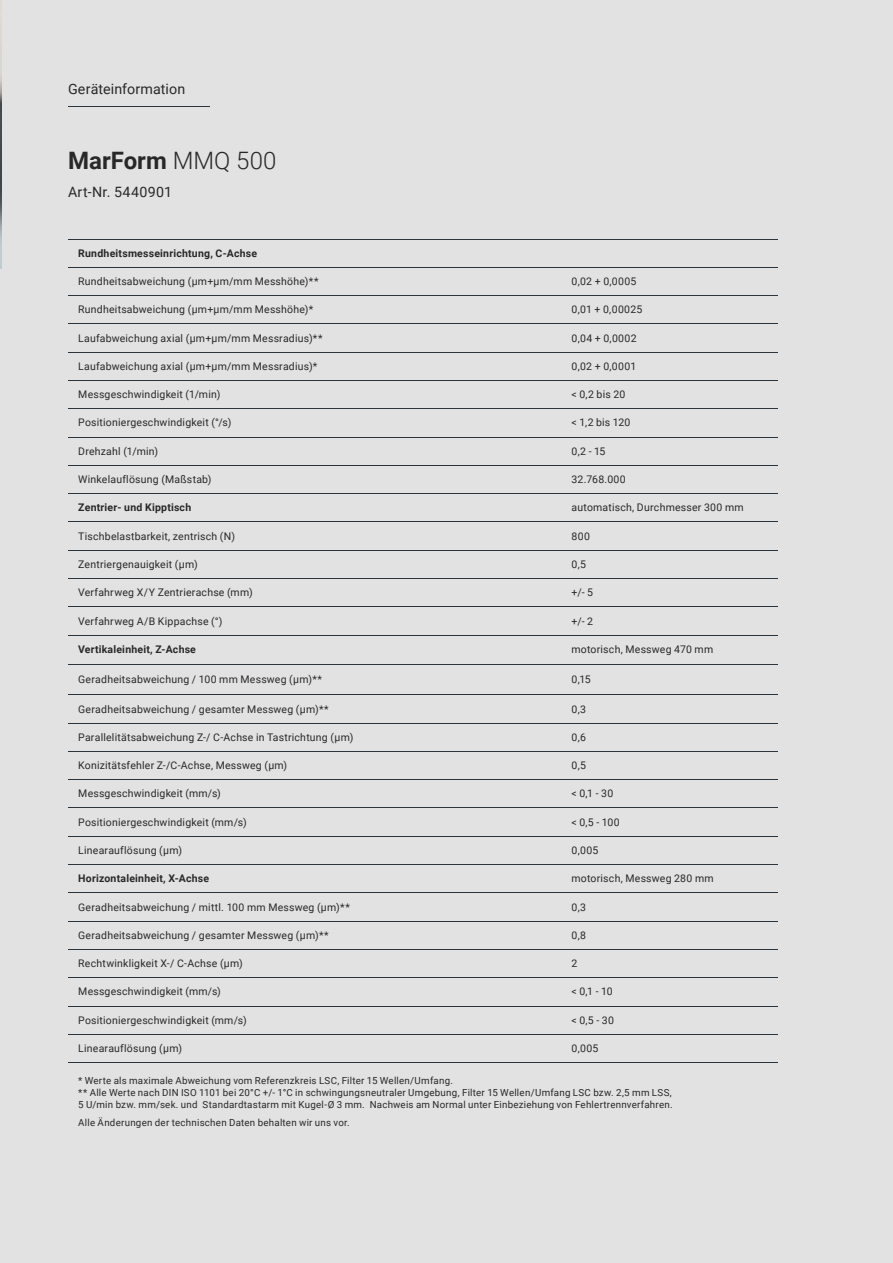
<style>
.page{position:relative;width:893px;height:1263px;background:#e2e2e3}
.page>*{position:absolute;margin:0;border:0;box-sizing:border-box;transform-origin:0 0}
.t1{font:700 24px "Roboto";color:#292829}
.t2{font:14.25px "Roboto";letter-spacing:.01em;color:#292829}
.t3{font:10.5px "Roboto";letter-spacing:.02em;color:#292829}
.t4{font:700 10.5px "Roboto";letter-spacing:.02em;color:#292829}
.t5{font:9.75px/11.7px "Roboto";letter-spacing:.025em;color:#292829}
.s1{font-weight:300}
</style>
<div class="page">
<hr style="left:68px;top:106px;width:142px;height:1px;background:#2a343a">
<hr style="left:68px;top:239px;width:493px;height:1px;background:#2a343a">
<hr style="left:561px;top:239px;width:217px;height:1px;background:#2a343a">
<hr style="left:68px;top:267px;width:493px;height:1px;background:#2a343a">
<hr style="left:561px;top:267px;width:217px;height:1px;background:#2a343a">
<hr style="left:68px;top:295px;width:493px;height:1px;background:#2a343a">
<hr style="left:561px;top:295px;width:217px;height:1px;background:#2a343a">
<hr style="left:68px;top:323px;width:493px;height:1px;background:#2a343a">
<hr style="left:561px;top:323px;width:217px;height:1px;background:#2a343a">
<hr style="left:68px;top:352px;width:493px;height:1px;background:#2a343a">
<hr style="left:561px;top:352px;width:217px;height:1px;background:#2a343a">
<hr style="left:68px;top:380px;width:493px;height:1px;background:#2a343a">
<hr style="left:561px;top:380px;width:217px;height:1px;background:#2a343a">
<hr style="left:68px;top:408px;width:493px;height:1px;background:#2a343a">
<hr style="left:561px;top:408px;width:217px;height:1px;background:#2a343a">
<hr style="left:68px;top:437px;width:493px;height:1px;background:#2a343a">
<hr style="left:561px;top:437px;width:217px;height:1px;background:#2a343a">
<hr style="left:68px;top:465px;width:493px;height:1px;background:#2a343a">
<hr style="left:561px;top:465px;width:217px;height:1px;background:#2a343a">
<hr style="left:68px;top:493px;width:493px;height:1px;background:#2a343a">
<hr style="left:561px;top:493px;width:217px;height:1px;background:#2a343a">
<hr style="left:68px;top:521px;width:493px;height:1px;background:#2a343a">
<hr style="left:561px;top:521px;width:217px;height:1px;background:#2a343a">
<hr style="left:68px;top:550px;width:493px;height:1px;background:#2a343a">
<hr style="left:561px;top:550px;width:217px;height:1px;background:#2a343a">
<hr style="left:68px;top:578px;width:493px;height:1px;background:#2a343a">
<hr style="left:561px;top:578px;width:217px;height:1px;background:#2a343a">
<hr style="left:68px;top:606px;width:493px;height:1px;background:#2a343a">
<hr style="left:561px;top:606px;width:217px;height:1px;background:#2a343a">
<hr style="left:68px;top:635px;width:493px;height:1px;background:#2a343a">
<hr style="left:561px;top:635px;width:217px;height:1px;background:#2a343a">
<hr style="left:68px;top:664px;width:493px;height:1px;background:#2a343a">
<hr style="left:561px;top:664px;width:217px;height:1px;background:#2a343a">
<hr style="left:68px;top:694px;width:493px;height:1px;background:#2a343a">
<hr style="left:561px;top:694px;width:217px;height:1px;background:#2a343a">
<hr style="left:68px;top:723px;width:493px;height:1px;background:#2a343a">
<hr style="left:561px;top:723px;width:217px;height:1px;background:#2a343a">
<hr style="left:68px;top:751px;width:493px;height:1px;background:#2a343a">
<hr style="left:561px;top:751px;width:217px;height:1px;background:#2a343a">
<hr style="left:68px;top:779px;width:493px;height:1px;background:#2a343a">
<hr style="left:561px;top:779px;width:217px;height:1px;background:#2a343a">
<hr style="left:68px;top:807px;width:493px;height:1px;background:#2a343a">
<hr style="left:561px;top:807px;width:217px;height:1px;background:#2a343a">
<hr style="left:68px;top:836px;width:493px;height:1px;background:#2a343a">
<hr style="left:561px;top:836px;width:217px;height:1px;background:#2a343a">
<hr style="left:68px;top:864px;width:493px;height:1px;background:#2a343a">
<hr style="left:561px;top:864px;width:217px;height:1px;background:#2a343a">
<hr style="left:68px;top:892px;width:493px;height:1px;background:#2a343a">
<hr style="left:561px;top:892px;width:217px;height:1px;background:#2a343a">
<hr style="left:68px;top:921px;width:493px;height:1px;background:#2a343a">
<hr style="left:561px;top:921px;width:217px;height:1px;background:#2a343a">
<hr style="left:68px;top:949px;width:493px;height:1px;background:#2a343a">
<hr style="left:561px;top:949px;width:217px;height:1px;background:#2a343a">
<hr style="left:68px;top:977px;width:493px;height:1px;background:#2a343a">
<hr style="left:561px;top:977px;width:217px;height:1px;background:#2a343a">
<hr style="left:68px;top:1005px;width:493px;height:1px;background:#2a343a">
<hr style="left:561px;top:1005px;width:217px;height:1px;background:#2a343a">
<hr style="left:68px;top:1034px;width:493px;height:1px;background:#2a343a">
<hr style="left:561px;top:1034px;width:217px;height:1px;background:#2a343a">
<hr style="left:68px;top:1062px;width:493px;height:1px;background:#2a343a">
<hr style="left:561px;top:1062px;width:217px;height:1px;background:#2a343a">
<img style="left:0;top:0;width:1px;height:268px">
<h2 class="t2" style="left:68px;top:78px;width:119px">Geräteinformation</h2>
<h1 class="t1" style="left:68px;top:143px;width:210px">MarForm <span class="s1">MMQ 500</span></h1>
<h2 class="t2" style="left:68px;top:182px;width:106px">Art-Nr. 5440901</h2>
<p class="t4" style="left:78px;top:246px;width:180px">Rundheitsmesseinrichtung, C-Achse</p>
<p class="t3" style="left:78px;top:274px;width:242px">Rundheitsabweichung (µm+µm/mm Messhöhe)**</p>
<p class="t3" style="left:571px;top:274px;width:66px">0,02 + 0,0005</p>
<p class="t3" style="left:78px;top:302px;width:237px">Rundheitsabweichung (µm+µm/mm Messhöhe)*</p>
<p class="t3" style="left:571px;top:302px;width:72px">0,01 + 0,00025</p>
<p class="t3" style="left:78px;top:330px;width:246px">Laufabweichung axial (µm+µm/mm Messradius)**</p>
<p class="t3" style="left:571px;top:330px;width:67px">0,04 + 0,0002</p>
<p class="t3" style="left:78px;top:359px;width:241px">Laufabweichung axial (µm+µm/mm Messradius)*</p>
<p class="t3" style="left:571px;top:359px;width:66px">0,02 + 0,0001</p>
<p class="t3" style="left:78px;top:387px;width:144px">Messgeschwindigkeit (1/min)</p>
<p class="t3" style="left:571px;top:387px;width:55px">&lt; 0,2 bis 20</p>
<p class="t3" style="left:78px;top:415px;width:155px">Positioniergeschwindigkeit (°/s)</p>
<p class="t3" style="left:571px;top:415px;width:60px">&lt; 1,2 bis 120</p>
<p class="t3" style="left:78px;top:444px;width:81px">Drehzahl (1/min)</p>
<p class="t3" style="left:571px;top:444px;width:36px">0,2 - 15</p>
<p class="t3" style="left:78px;top:472px;width:135px">Winkelauflösung (Maßstab)</p>
<p class="t3" style="left:571px;top:472px;width:56px">32.768.000</p>
<p class="t4" style="left:78px;top:500px;width:114px">Zentrier- und Kipptisch</p>
<p class="t3" style="left:571px;top:500px;width:174px">automatisch, Durchmesser 300 mm</p>
<p class="t3" style="left:78px;top:529px;width:158px">Tischbelastbarkeit, zentrisch (N)</p>
<p class="t3" style="left:571px;top:529px;width:20px">800</p>
<p class="t3" style="left:78px;top:557px;width:121px">Zentriergenauigkeit (µm)</p>
<p class="t3" style="left:571px;top:557px;width:16px">0,5</p>
<p class="t3" style="left:78px;top:585px;width:176px">Verfahrweg X/Y Zentrierachse (mm)</p>
<p class="t3" style="left:571px;top:585px;width:23px">+/- 5</p>
<p class="t3" style="left:78px;top:613px;width:146px">Verfahrweg A/B Kippachse (°)</p>
<p class="t3" style="left:571px;top:613px;width:23px">+/- 2</p>
<p class="t4" style="left:78px;top:642px;width:119px">Vertikaleinheit, Z-Achse</p>
<p class="t3" style="left:571px;top:642px;width:143px">motorisch, Messweg 470 mm</p>
<p class="t3" style="left:78px;top:671px;width:245px">Geradheitsabweichung / 100 mm Messweg (µm)**</p>
<p class="t3" style="left:571px;top:671px;width:21px">0,15</p>
<p class="t3" style="left:78px;top:701px;width:252px">Geradheitsabweichung / gesamter Messweg (µm)**</p>
<p class="t3" style="left:571px;top:701px;width:16px">0,3</p>
<p class="t3" style="left:78px;top:730px;width:277px">Parallelitätsabweichung Z-/ C-Achse in Tastrichtung (µm)</p>
<p class="t3" style="left:571px;top:730px;width:16px">0,6</p>
<p class="t3" style="left:78px;top:758px;width:211px">Konizitätsfehler Z-/C-Achse, Messweg (µm)</p>
<p class="t3" style="left:571px;top:758px;width:16px">0,5</p>
<p class="t3" style="left:78px;top:786px;width:144px">Messgeschwindigkeit (mm/s)</p>
<p class="t3" style="left:571px;top:786px;width:43px">&lt; 0,1 - 30</p>
<p class="t3" style="left:78px;top:815px;width:170px">Positioniergeschwindigkeit (mm/s)</p>
<p class="t3" style="left:571px;top:815px;width:50px">&lt; 0,5 - 100</p>
<p class="t3" style="left:78px;top:843px;width:105px">Linearauflösung (µm)</p>
<p class="t3" style="left:571px;top:843px;width:28px">0,005</p>
<p class="t4" style="left:78px;top:871px;width:132px">Horizontaleinheit, X-Achse</p>
<p class="t3" style="left:571px;top:871px;width:144px">motorisch, Messweg 280 mm</p>
<p class="t3" style="left:78px;top:899px;width:273px">Geradheitsabweichung / mittl. 100 mm Messweg (µm)**</p>
<p class="t3" style="left:571px;top:899px;width:16px">0,3</p>
<p class="t3" style="left:78px;top:928px;width:252px">Geradheitsabweichung / gesamter Messweg (µm)**</p>
<p class="t3" style="left:571px;top:928px;width:16px">0,8</p>
<p class="t3" style="left:78px;top:956px;width:166px">Rechtwinkligkeit X-/ C-Achse (µm)</p>
<p class="t3" style="left:571px;top:956px;width:7px">2</p>
<p class="t3" style="left:78px;top:984px;width:144px">Messgeschwindigkeit (mm/s)</p>
<p class="t3" style="left:571px;top:984px;width:43px">&lt; 0,1 - 10</p>
<p class="t3" style="left:78px;top:1013px;width:170px">Positioniergeschwindigkeit (mm/s)</p>
<p class="t3" style="left:571px;top:1013px;width:44px">&lt; 0,5 - 30</p>
<p class="t3" style="left:78px;top:1041px;width:105px">Linearauflösung (µm)</p>
<p class="t3" style="left:571px;top:1041px;width:28px">0,005</p>
<p class="t5" style="left:78px;top:1074px;width:596px">* Werte als maximale Abweichung vom Referenzkreis LSC, Filter 15 Wellen/Umfang.<br>** Alle Werte nach DIN ISO 1101 bei 20°C +/- 1°C in schwingungsneutraler Umgebung, Filter 15 Wellen/Umfang LSC bzw. 2,5 mm LSS,<br>5 U/min bzw. mm/sek. und Standardtastarm mit Kugel-Ø 3 mm. Nachweis am Normal unter Einbeziehung von Fehlertrennverfahren.</p>
<p class="t5" style="left:78px;top:1117px;width:273px">Alle Änderungen der technischen Daten behalten wir uns vor.</p>
</div>
